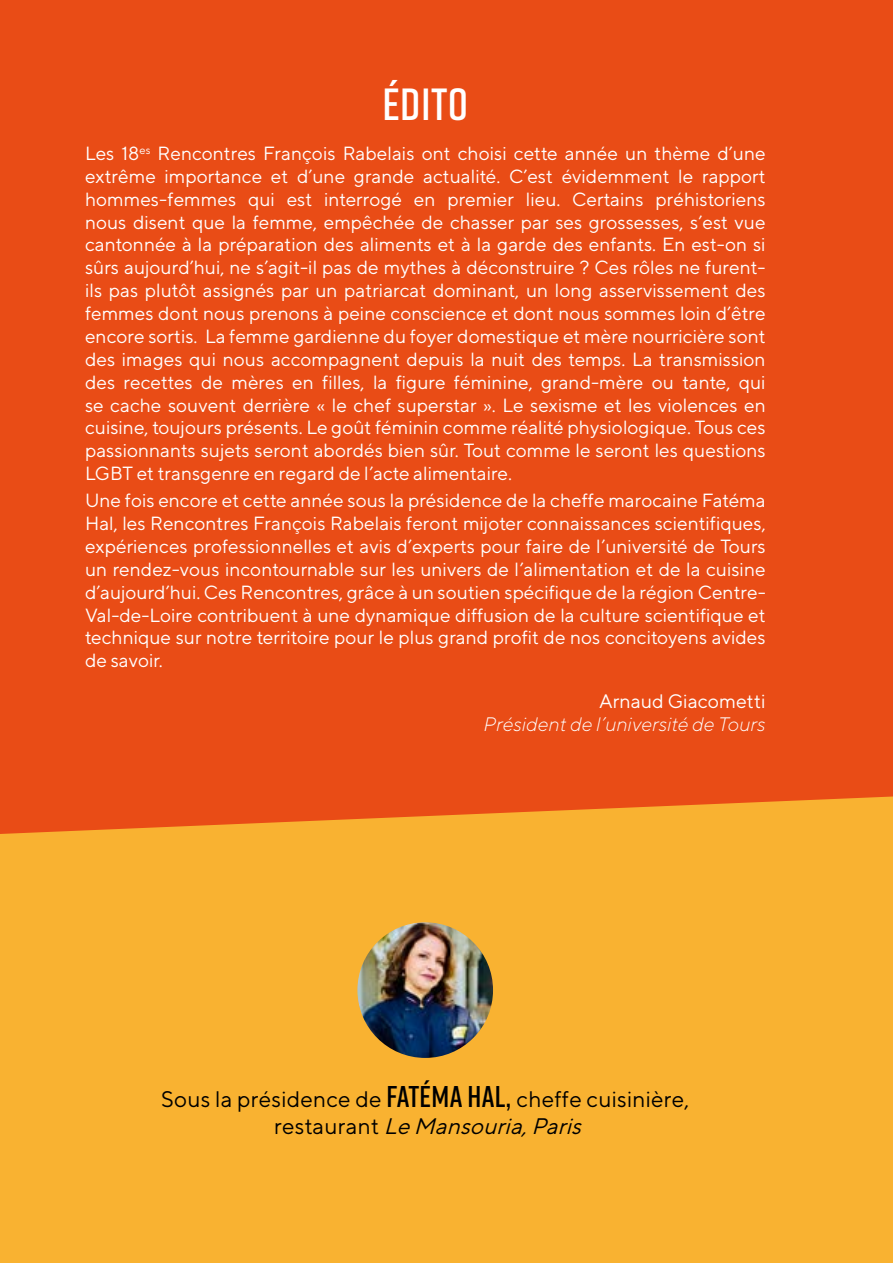
<style>
.page{position:relative;width:893px;height:1263px;background:#fff}
.page>*{position:absolute;margin:0;border:0;box-sizing:border-box;transform-origin:0 0}
.t1{font:600 45px "Rift";letter-spacing:.01em;color:#fff}
.t2{font:22.5px/27px "TT Norms";letter-spacing:.01em;color:#000;text-align:center}
.t3{font:italic 300 19.5px "TT Norms";color:#fff}
.t4{font:19.5px "TT Norms";color:#fff}
.t5{font:19.05px/22.8px "TT Norms";color:#fff;text-align:justify}
.s1{font-family:"Rift";font-weight:600;font-size:30px}
.s2{font-style:italic}
</style>
<div class="page">
<div style="left:0;top:0;width:893px;height:1234px;background:#e94c16"></div>
<div style="left:0;top:796px;width:893px;height:467px;background:#f9b231"></div>
<img style="left:357px;top:922px;width:136px;height:136px;border-radius:68px">
<h1 class="t1" style="left:382px;top:72px;width:87px">ÉDITO</h1>
<p class="t5" style="left:85px;top:142px;width:682px">Les 18<sup>es</sup> Rencontres François Rabelais ont choisi cette année un thème d’une extrême importance et d’une grande actualité. C’est évidemment le rapport hommes-femmes qui est interrogé en premier lieu. Certains préhistoriens nous disent que la femme, empêchée de chasser par ses grossesses, s’est vue cantonnée à la préparation des aliments et à la garde des enfants. En est-on si sûrs aujourd’hui, ne s’agit-il pas de mythes à déconstruire ? Ces rôles ne furent&shy;ils pas plutôt assignés par un patriarcat dominant, un long asservissement des femmes dont nous prenons à peine conscience et dont nous sommes loin d’être encore sortis. La femme gardienne du foyer domestique et mère nourricière sont des images qui nous accompagnent depuis la nuit des temps. La transmission des recettes de mères en filles, la figure féminine, grand-mère ou tante, qui se cache souvent derrière « le chef superstar ». Le sexisme et les violences en cuisine, toujours présents. Le goût féminin comme réalité physiologique. Tous ces passionnants sujets seront abordés bien sûr. Tout comme le seront les questions LGBT et transgenre en regard de l’acte alimentaire.</p>
<p class="t5" style="left:85px;top:489px;width:682px">Une fois encore et cette année sous la présidence de la cheffe marocaine Fatéma Hal, les Rencontres François Rabelais feront mijoter connaissances scientifiques, expériences professionnelles et avis d’experts pour faire de l’université de Tours un rendez-vous incontournable sur les univers de l’alimentation et de la cuisine d’aujourd’hui. Ces Rencontres, grâce à un soutien spécifique de la région Centre-Val-de-Loire contribuent à une dynamique diffusion de la culture scientifique et technique sur notre territoire pour le plus grand profit de nos concitoyens avides de savoir.</p>
<p class="t4" style="left:599px;top:689px;width:168px">Arnaud Giacometti</p>
<p class="t3" style="left:484px;top:712px;width:283px">Président de l’université de Tours</p>
<p class="t2" style="left:161px;top:1085px;width:530px">Sous la présidence de <span class="s1">FATÉMA HAL,</span> cheffe cuisinière, r e s t a u r a n t <span class="s2">LeMansouria,Paris</span></p>
</div>
